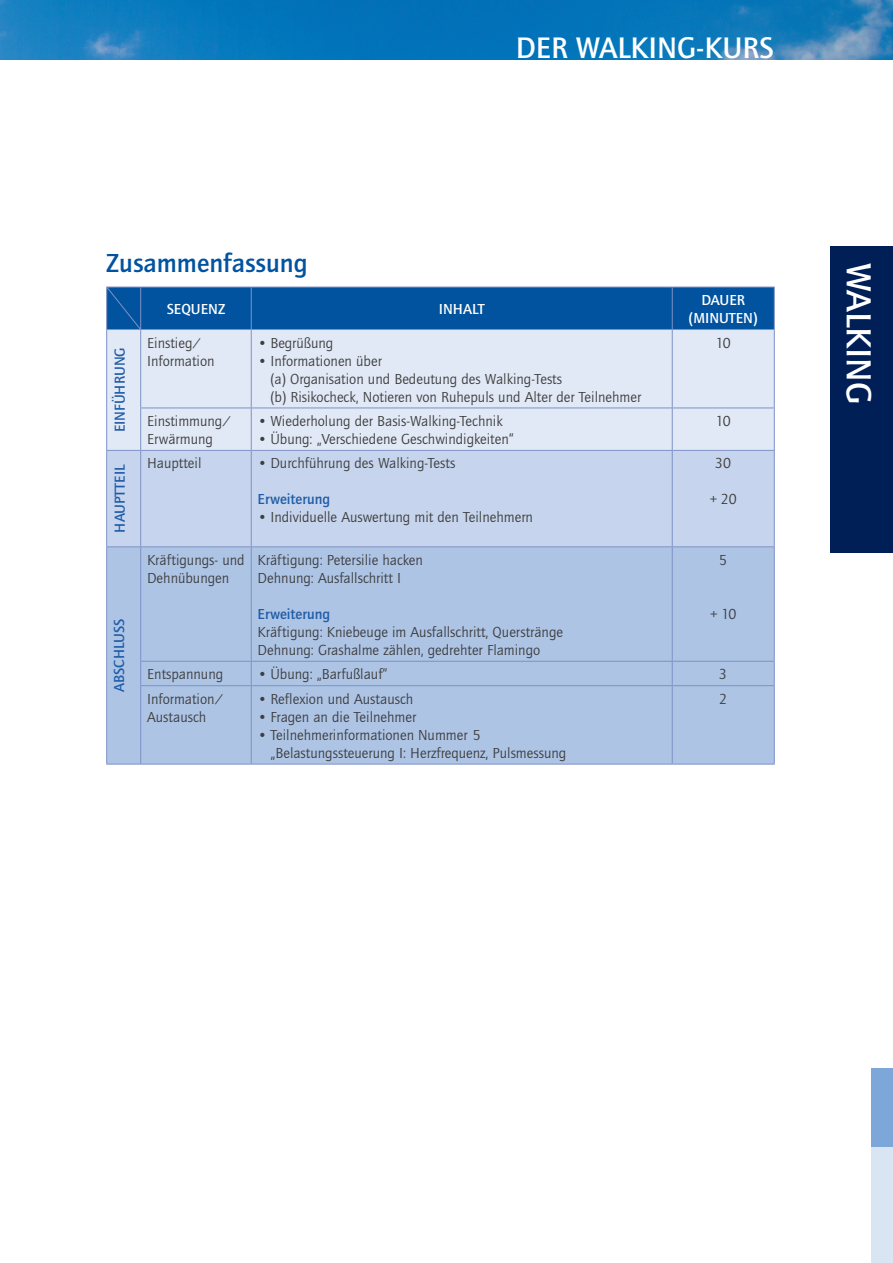
<style>
.page{position:relative;width:893px;height:1263px;background:#fff}
.page>*{position:absolute;margin:0;border:0;box-sizing:border-box;transform-origin:0 0}
.t1{font:500 36px "Quay Sans EF";letter-spacing:-.005em;color:#fff}
.t2{font:500 30.75px "Quay Sans EF";color:#fff}
.t3{font:500 27px "Quay Sans EF";color:#0153a0}
.t4{font:15px/18px "Quay Sans EF";color:#3e3e3f}
.t5{font:500 15px "Quay Sans EF";color:#215da7}
.t6{font:500 15px/18px "Quay Sans EF";color:#fff}
</style>
<div class="page">
<div style="left:830px;top:247px;width:63px;height:306px;background:#001f56"></div>
<img style="left:0;top:0;width:893px;height:60px">
<div style="left:107px;top:330px;width:667px;height:120px;background:#e1e9f6"></div>
<div style="left:107px;top:451px;width:667px;height:95px;background:#c6d5ed"></div>
<div style="left:107px;top:547px;width:667px;height:217px;background:#adc4e5"></div>
<hr style="left:251px;top:330px;width:1px;height:78px;background:#7e92c6">
<hr style="left:672px;top:330px;width:1px;height:78px;background:#7e92c6">
<hr style="left:140px;top:408px;width:111px;height:1px;background:#7e92c6">
<hr style="left:251px;top:408px;width:421px;height:1px;background:#7e92c6">
<hr style="left:251px;top:408px;width:1px;height:42px;background:#7e92c6">
<hr style="left:672px;top:408px;width:103px;height:1px;background:#7e92c6">
<hr style="left:672px;top:408px;width:1px;height:42px;background:#7e92c6">
<hr style="left:141px;top:450px;width:110px;height:1px;background:#7e92c6">
<hr style="left:140px;top:451px;width:1px;height:95px;background:#7e92c6">
<hr style="left:251px;top:450px;width:421px;height:1px;background:#7e92c6">
<hr style="left:251px;top:451px;width:1px;height:95px;background:#7e92c6">
<hr style="left:672px;top:450px;width:103px;height:1px;background:#7e92c6">
<hr style="left:672px;top:451px;width:1px;height:95px;background:#7e92c6">
<hr style="left:141px;top:546px;width:110px;height:1px;background:#7e92c6">
<hr style="left:251px;top:546px;width:421px;height:1px;background:#7e92c6">
<hr style="left:251px;top:547px;width:1px;height:114px;background:#7e92c6">
<hr style="left:672px;top:546px;width:103px;height:1px;background:#7e92c6">
<hr style="left:672px;top:547px;width:1px;height:114px;background:#7e92c6">
<hr style="left:140px;top:661px;width:111px;height:1px;background:#7e92c6">
<hr style="left:251px;top:661px;width:421px;height:1px;background:#7e92c6">
<svg style="left:251px;top:662px;width:1px;height:23px"></svg>
<hr style="left:672px;top:661px;width:103px;height:1px;background:#7e92c6">
<svg style="left:672px;top:662px;width:1px;height:23px"></svg>
<hr style="left:140px;top:685px;width:111px;height:1px;background:#7e92c6">
<hr style="left:251px;top:685px;width:421px;height:1px;background:#7e92c6">
<hr style="left:251px;top:686px;width:1px;height:78px;background:#7e92c6">
<hr style="left:672px;top:685px;width:103px;height:1px;background:#7e92c6">
<hr style="left:672px;top:686px;width:1px;height:78px;background:#7e92c6">
<hr style="left:774px;top:330px;width:1px;height:78px;background:#7e92c6">
<hr style="left:774px;top:408px;width:1px;height:42px;background:#7e92c6">
<hr style="left:106px;top:451px;width:1px;height:95px;background:#7e92c6">
<hr style="left:774px;top:451px;width:1px;height:95px;background:#7e92c6">
<hr style="left:774px;top:547px;width:1px;height:114px;background:#7e92c6">
<svg style="left:774px;top:662px;width:1px;height:23px"></svg>
<hr style="left:774px;top:686px;width:1px;height:78px;background:#7e92c6">
<hr style="left:141px;top:764px;width:110px;height:1px;background:#7e92c6">
<hr style="left:251px;top:764px;width:421px;height:1px;background:#7e92c6">
<hr style="left:672px;top:764px;width:103px;height:1px;background:#7e92c6">
<hr style="left:106px;top:287px;width:1px;height:42px;background:#7e92c6">
<hr style="left:774px;top:287px;width:1px;height:42px;background:#7e92c6">
<hr style="left:141px;top:329px;width:110px;height:1px;background:#7e92c6">
<hr style="left:251px;top:329px;width:421px;height:1px;background:#7e92c6">
<hr style="left:672px;top:329px;width:103px;height:1px;background:#7e92c6">
<hr style="left:106px;top:329px;width:35px;height:1px;background:#7e92c6">
<hr style="left:106px;top:330px;width:1px;height:78px;background:#7e92c6">
<hr style="left:140px;top:330px;width:1px;height:78px;background:#7e92c6">
<hr style="left:106px;top:408px;width:1px;height:42px;background:#7e92c6">
<hr style="left:140px;top:408px;width:1px;height:42px;background:#7e92c6">
<hr style="left:106px;top:450px;width:35px;height:1px;background:#7e92c6">
<hr style="left:106px;top:546px;width:35px;height:1px;background:#7e92c6">
<hr style="left:106px;top:547px;width:1px;height:114px;background:#7e92c6">
<hr style="left:140px;top:547px;width:1px;height:114px;background:#7e92c6">
<svg style="left:106px;top:661px;width:1px;height:25px"></svg>
<svg style="left:140px;top:662px;width:1px;height:23px"></svg>
<hr style="left:106px;top:686px;width:1px;height:78px;background:#7e92c6">
<hr style="left:140px;top:686px;width:1px;height:78px;background:#7e92c6">
<hr style="left:106px;top:764px;width:35px;height:1px;background:#7e92c6">
<div style="left:107px;top:287px;width:667px;height:42px;background:#0153a0"></div>
<div style="left:872px;top:1068px;width:21px;height:195px;background:#7ca7d8"></div>
<div style="left:872px;top:1147px;width:21px;height:116px;background:#dae5f4"></div>
<h2 class="t2" style="left:516px;top:30px;width:260px">Der Walking-Kurs</h2>
<h3 class="t3" style="left:106px;top:248px;width:203px">Zusammenfassung</h3>
<p class="t6" style="left:167px;top:300px;width:34px">SEQUEN</p>
<p class="t6" style="left:218px;top:300px;width:9px">Z</p>
<p class="t6" style="left:439px;top:300px;width:47px">INHALT</p>
<p class="t6" style="left:689px;top:291px;width:71px;text-indent:13px">DAUER (MINUTEN)</p>
<p class="t5" style="left:111px;top:432px;width:85px;rotate:-90deg">EINFÜHRUNG</p>
<p class="t4" style="left:147px;top:334px;width:69px">Einstieg/<br>Information</p>
<p class="t4" style="left:258px;top:334px;width:77px">• Begrüßung</p>
<p class="t4" style="left:716px;top:334px;width:16px">10</p>
<p class="t4" style="left:270px;top:352px;width:372px;text-indent:-13px">• Informationen über<br>(a) Organisation und Bedeutung des Walking-Tests<br>(b) Risikocheck, Notieren von Ruhepuls und Alter der Teilnehmer</p>
<p class="t4" style="left:147px;top:412px;width:86px">Einstimmung/<br>Erwärmung</p>
<p class="t4" style="left:258px;top:412px;width:247px">• Wiederholung der Basis-Walking-Technik</p>
<p class="t4" style="left:716px;top:412px;width:16px">10</p>
<p class="t4" style="left:258px;top:430px;width:258px">• Übung: „Verschiedene Geschwindigkeiten“</p>
<p class="t5" style="left:111px;top:532px;width:68px;rotate:-90deg">HAUPTTEIL</p>
<p class="t4" style="left:147px;top:455px;width:56px">Hauptteil</p>
<p class="t4" style="left:258px;top:455px;width:199px">• Durchführung des Walking-Tests</p>
<p class="t5" style="left:258px;top:491px;width:74px">Erweiterung</p>
<p class="t4" style="left:258px;top:509px;width:277px">• Individuelle Auswertung mit den Teilnehmern</p>
<p class="t4" style="left:715px;top:455px;width:17px">30</p>
<p class="t4" style="left:710px;top:491px;width:29px">+ 20</p>
<p class="t5" style="left:111px;top:692px;width:73px;rotate:-90deg">ABSCHLUSS</p>
<p class="t4" style="left:147px;top:551px;width:99px">Kräftigungs- und<br>Dehnübungen</p>
<p class="t4" style="left:258px;top:551px;width:167px">Kräftigung: Petersilie hacken<br>Dehnung: Ausfallschritt I</p>
<p class="t5" style="left:258px;top:605px;width:74px">Erweiterung</p>
<p class="t4" style="left:258px;top:623px;width:307px">Kräftigung: Kniebeuge im Ausfallschritt, Querstränge<br>Dehnung: Grashalme zählen, gedrehter Flamingo</p>
<p class="t4" style="left:719px;top:551px;width:9px">5</p>
<p class="t4" style="left:710px;top:605px;width:28px">+ 10</p>
<p class="t4" style="left:147px;top:666px;width:78px">Entspannung</p>
<p class="t4" style="left:258px;top:666px;width:131px">• Übung: „Barfußlauf“</p>
<p class="t4" style="left:719px;top:666px;width:9px">3</p>
<p class="t4" style="left:147px;top:690px;width:78px">Information/<br>Austausch</p>
<p class="t4" style="left:258px;top:690px;width:157px">• Reflexion und Austausch</p>
<p class="t4" style="left:719px;top:690px;width:9px">2</p>
<p class="t4" style="left:258px;top:708px;width:160px">• Fragen an die Teilnehmer</p>
<p class="t4" style="left:270px;top:726px;width:297px;text-indent:-13px">• Teilnehmerinformationen Nummer 5 „Belastungssteuerung I: Herzfrequenz, Pulsmessung</p>
<h1 class="t1" style="left:879px;top:263px;width:143px;rotate:90deg">WALKING</h1>
</div>
